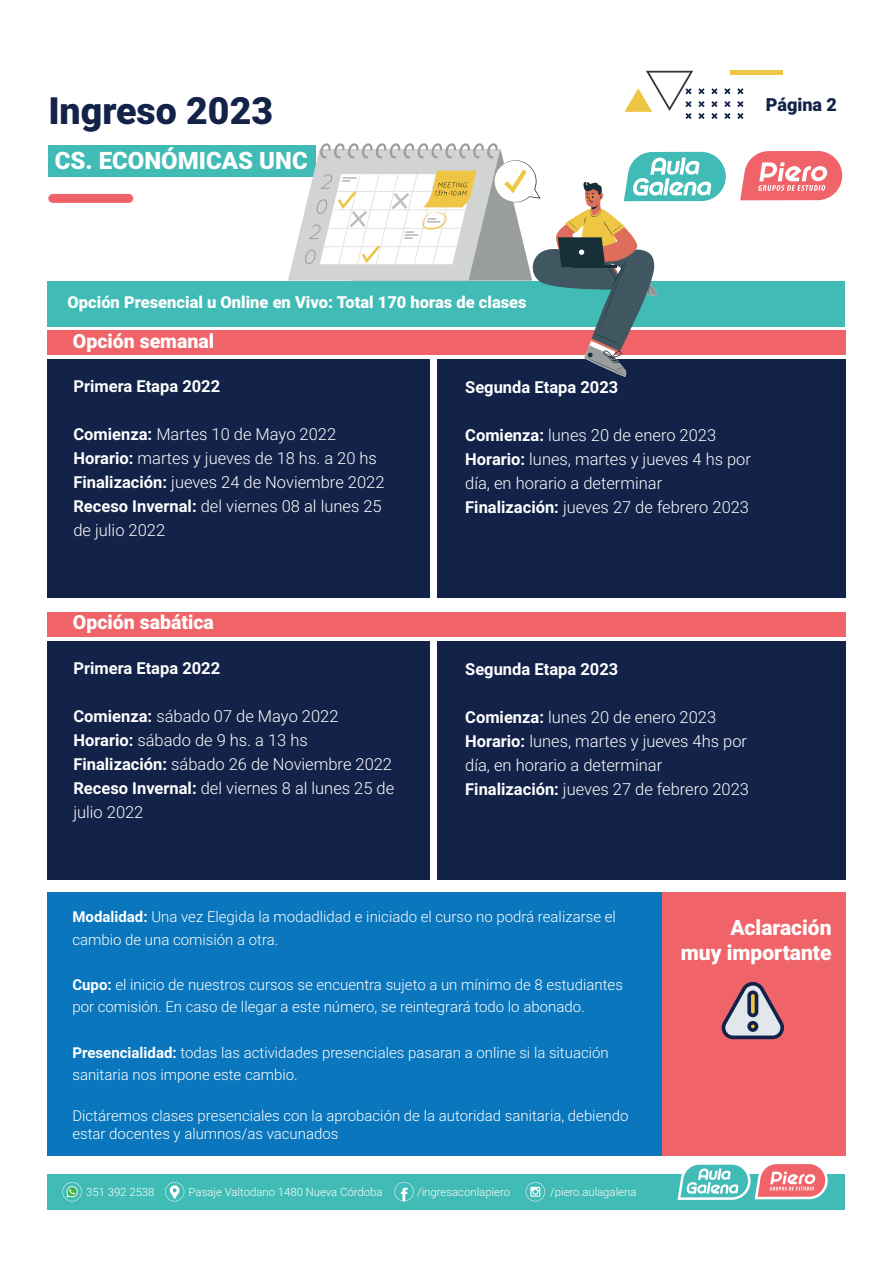
<style>
.page{position:relative;width:893px;height:1263px;background:#fff}
.page>*{position:absolute;margin:0;border:0;box-sizing:border-box;transform-origin:0 0}
.t1{font:900 37.5px "Roboto";color:#122248}
.t2{font:900 24px "Roboto";color:#fff}
.t3{font:900 21px/25.2px "Roboto";color:#fff;text-align:right}
.t4{font:900 19.5px "Roboto";color:#fff}
.t5{font:900 18px "Roboto";color:#122248}
.t6{font:300 16.5px/24px "Roboto";color:#fff}
.t7{font:700 16.5px "Roboto";color:#fff}
.t8{font:900 16.5px "Roboto";color:#fff}
.t9{font:300 15px/22.5px "Roboto";color:#fff}
.t10{font:300 11.4px "Roboto";color:#fff}
.s1{font-weight:700}
</style>
<div class="page">
<div style="left:48px;top:145px;width:267px;height:31px;background:#41bbb5"></div>
<div style="left:48px;top:194px;width:85px;height:9px;background:#f06469;border-radius:4px"></div>
<svg style="left:740px;top:151px;width:103px;height:50px"></svg>
<hr style="left:730px;top:71px;width:53px;height:4px;background:#eec644">
<svg style="left:711px;top:88px;width:7px;height:6px"></svg>
<svg style="left:724px;top:88px;width:6px;height:6px"></svg>
<svg style="left:737px;top:88px;width:6px;height:6px"></svg>
<svg style="left:711px;top:101px;width:7px;height:6px"></svg>
<svg style="left:724px;top:101px;width:6px;height:6px"></svg>
<svg style="left:737px;top:101px;width:6px;height:6px"></svg>
<svg style="left:624px;top:71px;width:81px;height:48px"></svg>
<svg style="left:711px;top:113px;width:7px;height:6px"></svg>
<svg style="left:724px;top:113px;width:6px;height:6px"></svg>
<svg style="left:737px;top:113px;width:6px;height:6px"></svg>
<div style="left:48px;top:360px;width:382px;height:238px;background:#122248"></div>
<div style="left:437px;top:360px;width:408px;height:238px;background:#122248"></div>
<div style="left:48px;top:892px;width:797px;height:263px;background:#0976bd"></div>
<div style="left:48px;top:281px;width:797px;height:45px;background:#41bbb5"></div>
<div style="left:48px;top:330px;width:798px;height:25px;background:#f06469"></div>
<div style="left:662px;top:892px;width:183px;height:263px;background:#f06469"></div>
<svg style="left:288px;top:143px;width:442px;height:234px"></svg>
<svg style="left:722px;top:982px;width:62px;height:57px"></svg>
<div style="left:48px;top:641px;width:382px;height:238px;background:#122248"></div>
<div style="left:437px;top:641px;width:408px;height:238px;background:#122248"></div>
<div style="left:48px;top:612px;width:798px;height:25px;background:#f06469"></div>
<div style="left:47px;top:1174px;width:798px;height:35px;background:#41bbb5"></div>
<svg style="left:394px;top:1182px;width:20px;height:19px"></svg>
<svg style="left:526px;top:1182px;width:19px;height:19px"></svg>
<svg style="left:165px;top:1182px;width:19px;height:19px"></svg>
<svg style="left:62px;top:1182px;width:20px;height:19px"></svg>
<svg style="left:677px;top:1164px;width:151px;height:36px"></svg>
<h1 class="t1" style="left:48px;top:84px;width:226px">Ingreso 2023</h1>
<p class="t5" style="left:766px;top:92px;width:73px">Página 2</p>
<h2 class="t2" style="left:55px;top:144px;width:255px">CS. ECONÓMICAS UNC</h2>
<p class="t8" style="left:68px;top:291px;width:461px">Opción Presencial u Online en Vivo: Total 170 horas de clases</p>
<p class="t4" style="left:73px;top:327px;width:143px">Opción semanal</p>
<p class="t7" style="left:73px;top:375px;width:148px">Primera Etapa 2022</p>
<p class="t6" style="left:73px;top:422px;width:313px"><span class="s1">Comienza:</span> Martes 10 de Mayo 2022<br><span class="s1">Horario:</span> martes y jueves de 18 hs. a 20 hs <span class="s1">Finalización:</span> jueves 24 de Noviembre 2022<br><span class="s1">Receso Invernal:</span> del viernes 08 al lunes 25 de julio 2022</p>
<p class="t4" style="left:73px;top:609px;width:142px">Opción sabática</p>
<p class="t7" style="left:73px;top:656px;width:148px">Primera Etapa 2022</p>
<p class="t6" style="left:73px;top:703px;width:322px"><span class="s1">Comienza:</span> sábado 07 de Mayo 2022<br><span class="s1">Horario:</span> sábado de 9 hs. a 13 hs<br><span class="s1">Finalización:</span> sábado 26 de Noviembre 2022<br><span class="s1">Receso Invernal:</span> del viernes 8 al lunes 25 de julio 2022</p>
<p class="t7" style="left:465px;top:376px;width:155px">Segunda Etapa 2023</p>
<p class="t6" style="left:465px;top:423px;width:287px"><span class="s1">Comienza:</span> lunes 20 de enero 2023<br><span class="s1">Horario:</span> lunes, martes y jueves 4 hs por día, en horario a determinar <span class="s1">Finalización:</span> jueves 27 de febrero 2023</p>
<p class="t7" style="left:465px;top:657px;width:155px">Segunda Etapa 2023</p>
<p class="t6" style="left:465px;top:704px;width:285px"><span class="s1">Comienza:</span> lunes 20 de enero 2023<br><span class="s1">Horario:</span> lunes, martes y jueves 4hs por día, en horario a determinar <span class="s1">Finalización:</span> jueves 27 de febrero 2023</p>
<p class="t9" style="left:72px;top:905px;width:545px"><span class="s1">Modalidad:</span> Una vez Elegida la modadlidad e iniciado el curso no podrá realizarse el cambio de una comisión a otra.</p>
<p class="t9" style="left:72px;top:973px;width:552px"><span class="s1">Cupo:</span> el inicio de nuestros cursos se encuentra sujeto a un mínimo de 8 estudiantes por comisión. En caso de llegar a este número, se reintegrará todo lo abonado.</p>
<p class="t9" style="left:72px;top:1040px;width:538px"><span class="s1">Presencialidad:</span> todas las actividades presenciales pasaran a online si la situación sanitaria nos impone este cambio.</p>
<p class="t9" style="left:72px;top:1105px;width:557px;line-height:18px">Dictáremos clases presenciales con la aprobación de la autoridad sanitaria, debiendo estar docentes y alumnos/as vacunados</p>
<p class="t10" style="left:86px;top:1183px;width:70px">351 392 2538</p>
<p class="t10" style="left:189px;top:1183px;width:196px">Pasaje Valtodano 1480 Nueva Córdoba</p>
<p class="t10" style="left:417px;top:1183px;width:94px">/ingresaconlapiero</p>
<p class="t10" style="left:550px;top:1183px;width:88px">/piero.aulagalena</p>
<p class="t3" style="left:681px;top:914px;width:152px">Aclaración<br>muy importante</p>
</div>
